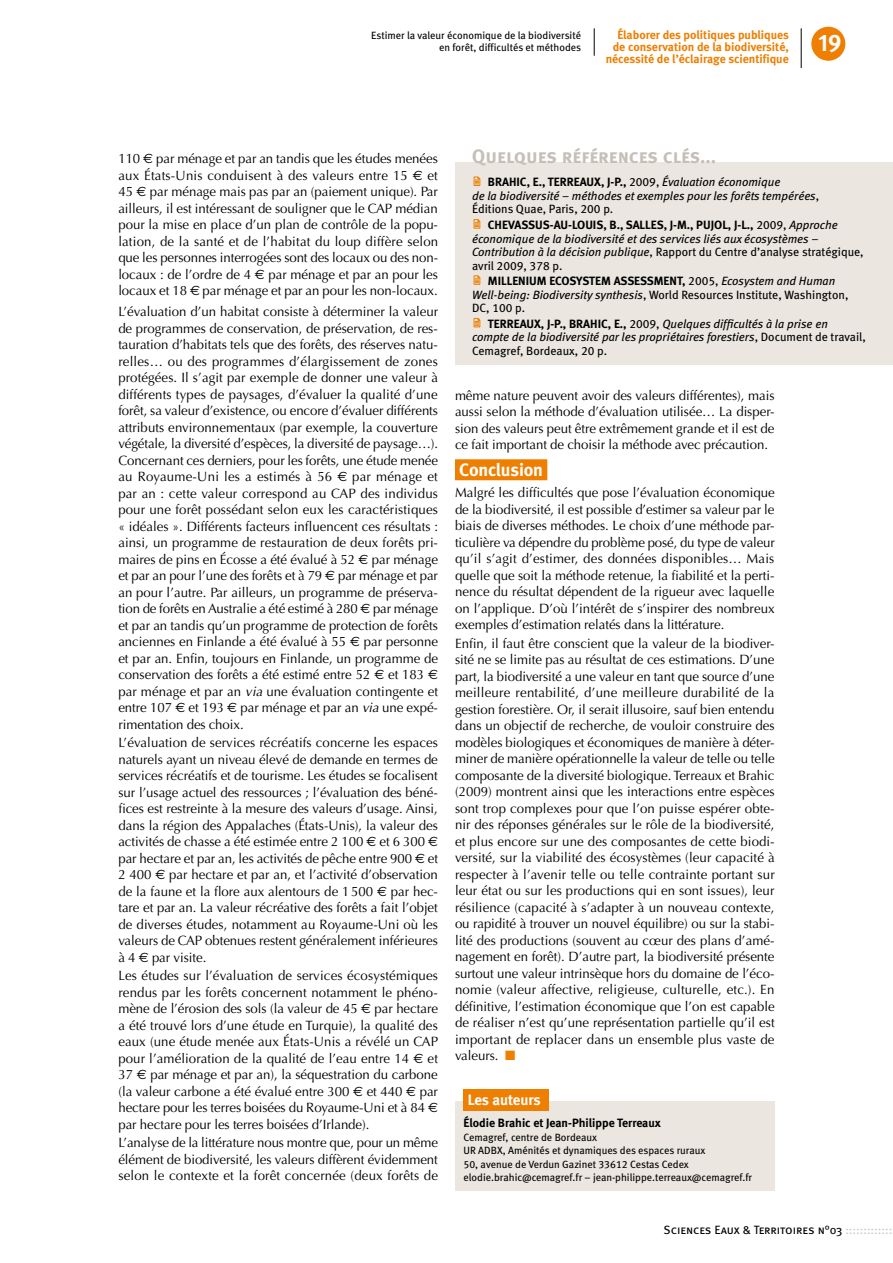
<style>
.page{position:relative;width:893px;height:1263px;background:#fff}
.page>*{position:absolute;margin:0;border:0;box-sizing:border-box;transform-origin:0 0}
.t1{font:24px "Meta Bold Caps Expert";color:#fff}
.t2{font:19.5px "Meta Bold LF Caps";color:#c5bfb7}
.t3{font:18px "Meta Bold LF";letter-spacing:-.01em;color:#fff}
.t4{font:15px "Meta Bold LF";letter-spacing:-.005em;color:#fff}
.t5{font:13.5px/16.5px "Optima";letter-spacing:-.005em;color:#000;text-align:justify}
.t6{font:italic 12px/13.5px "Meta Book LF";color:#000}
.t7{font:12px "Meta Bold LF";color:#000}
.t8{font:700 12px/12px "Meta";color:#ee7f00;text-align:right}
.t9{font:12px/13.5px "Meta Book LF";color:#000}
.t10{font:12px "Meta Book Caps";letter-spacing:-.005em;color:#000}
.t11{font:10.5px/13.5px "Meta Book LF";color:#000}
.s1{font-family:"Euro Sans"}
.s2{font-style:italic}
.s3{font-family:"Meta Book LF"}
.s4{font-family:"Meta Book LF";font-style:italic}
.s5{font-style:normal}
.s6{font-family:"Meta Bold LF";font-style:normal}
.s7{color:#ee7f00}
.s8{color:#c6c7c8}
</style>
<div class="page">
<div style="left:455px;top:459px;width:92px;height:21px;background:#ee7f00"></div>
<div style="left:455px;top:162px;width:438px;height:202px;background:#ebe7e0"></div>
<svg style="left:474px;top:176px;width:6px;height:10px"></svg>
<svg style="left:474px;top:219px;width:6px;height:10px"></svg>
<svg style="left:474px;top:275px;width:6px;height:10px"></svg>
<svg style="left:474px;top:317px;width:6px;height:10px"></svg>
<div style="left:455px;top:1101px;width:320px;height:90px;background:#ebe7e0"></div>
<div style="left:463px;top:1089px;width:85px;height:21px;background:#ee7f00"></div>
<div style="left:811px;top:27px;width:34px;height:34px;background:#ee7f00;border-radius:50%"></div>
<hr style="left:801px;top:28px;width:1px;height:40px;background:#000">
<svg style="left:594px;top:28px;width:1px;height:28px"></svg>
<p class="t11" style="left:371px;top:29px;width:211px;line-height:12px;text-align:right">Estimer la valeur économique de la biodiversité en forêt, difficultés et méthodes</p>
<p class="t8" style="left:606px;top:29px;width:185px">Élaborer des politiques publiques de conservation de la biodiversité, nécessité de l’éclairage scientifique</p>
<h1 class="t1" style="left:818px;top:28px;width:25px">19</h1>
<p class="t5" style="left:118px;top:151px;width:321px">110 <span class="s1">E</span> par ménage et par an tandis que les études menées aux États-Unis conduisent à des valeurs entre 15 <span class="s1">E</span> et 45 <span class="s1">E</span> par ménage mais pas par an (paiement unique). Par ailleurs, il est intéressant de souligner que le CAP médian pour la mise en place d’un plan de contrôle de la popu&shy;lation, de la santé et de l’habitat du loup diffère selon que les personnes interrogées sont des locaux ou des non&shy;locaux : de l’ordre de 4 <span class="s1">E</span> par ménage et par an pour les locaux et 18 <span class="s1">E</span> par ménage et par an pour les non-locaux.</p>
<p class="t5" style="left:118px;top:303px;width:321px">L’évaluation d’un habitat consiste à déterminer la valeur de programmes de conservation, de préservation, de res&shy;tauration d’habitats tels que des forêts, des réserves natu&shy;relles… ou des programmes d’élargissement de zones protégées. Il s’agit par exemple de donner une valeur à différents types de paysages, d’évaluer la qualité d’une forêt, sa valeur d’existence, ou encore d’évaluer différents attributs environnementaux (par exemple, la couverture végétale, la diversité d’espèces, la diversité de paysage…).<br>Concernant ces derniers, pour les forêts, une étude menée au Royaume-Uni les a estimés à 56 <span class="s1">E</span> par ménage et par an : cette valeur correspond au CAP des individus pour une forêt possédant selon eux les caractéristiques « idéales ». Différents facteurs influencent ces résultats : ainsi, un programme de restauration de deux forêts pri&shy;maires de pins en Écosse a été évalué à 52 <span class="s1">E</span> par ménage et par an pour l’une des forêts et à 79 <span class="s1">E</span> par ménage et par an pour l’autre. Par ailleurs, un programme de préserva&shy;tion de forêts en Australie a été estimé à 280 <span class="s1">E</span> par ménage et par an tandis qu’un programme de protection de forêts anciennes en Finlande a été évalué à 55 <span class="s1">E</span> par personne et par an. Enfin, toujours en Finlande, un programme de conservation des forêts a été estimé entre 52 <span class="s1">E</span> et 183 <span class="s1">E </span>par ménage et par an <span class="s2">via</span> une évaluation contingente et entre 107 <span class="s1">E</span> et 193 <span class="s1">E</span> par ménage et par an <span class="s2">via</span> une expé&shy;rimentation des choix.</p>
<p class="t5" style="left:118px;top:734px;width:321px">L’évaluation de services récréatifs concerne les espaces naturels ayant un niveau élevé de demande en termes de services récréatifs et de tourisme. Les études se focalisent sur l’usage actuel des ressources ; l’évaluation des béné&shy;fices est restreinte à la mesure des valeurs d’usage. Ainsi, dans la région des Appalaches (États-Unis), la valeur des activités de chasse a été estimée entre 2 100 <span class="s1">E</span> et 6 300 <span class="s1">E </span>par hectare et par an, les activités de pêche entre 900 <span class="s1">E</span> et 2 400 <span class="s1">E</span> par hectare et par an, et l’activité d’observation de la faune et la flore aux alentours de 1500 <span class="s1">E</span> par hec&shy;tare et par an. La valeur récréative des forêts a fait l’objet de diverses études, notamment au Royaume-Uni où les valeurs de CAP obtenues restent généralement inférieures à 4 <span class="s1">E</span> par visite.</p>
<p class="t5" style="left:118px;top:968px;width:321px">Les études sur l’évaluation de services écosystémiques rendus par les forêts concernent notamment le phéno&shy;mène de l’érosion des sols (la valeur de 45 <span class="s1">E</span> par hectare a été trouvé lors d’une étude en Turquie), la qualité des eaux (une étude menée aux États-Unis a révélé un CAP pour l’amélioration de la qualité de l’eau entre 14 <span class="s1">E</span> et 37 <span class="s1">E</span> par ménage et par an), la séquestration du carbone (la valeur carbone a été évalué entre 300 <span class="s1">E</span> et 440 <span class="s1">E</span> par hectare pour les terres boisées du Royaume-Uni et à 84 <span class="s1">E </span>par hectare pour les terres boisées d’Irlande).</p>
<p class="t5" style="left:118px;top:1135px;width:321px">L’analyse de la littérature nous montre que, pour un même élément de biodiversité, les valeurs diffèrent évidemment selon le contexte et la forêt concernée (deux forêts de</p>
<h2 class="t2" style="left:472px;top:144px;width:246px">Quelques références clés...</h2>
<p class="t7" style="left:488px;top:175px;width:294px">BRAHIC, E., TERREAUX, J-P., <span class="s3">2009,</span> <span class="s4">Évaluation économique</span></p>
<p class="t6" style="left:472px;top:189px;width:349px">de la biodiversité – méthodes et exemples pour les forêts tempérées<span class="s5">,<br>Éditions Quae, Paris, 200 p.</span></p>
<p class="t7" style="left:488px;top:218px;width:351px">CHEVASSUS-AU-LOUIS, B., SALLES, J-M., PUJOL, J-L., <span class="s3">2009,</span> <span class="s4">Approche</span></p>
<p class="t6" style="left:472px;top:232px;width:393px">économique de la biodiversité et des services liés aux écosystèmes –<br>Contribution à la décision publique<span class="s5">, Rapport du Centre d’analyse stratégique, avril 2009, 378 p.</span></p>
<p class="t7" style="left:488px;top:274px;width:349px">MILLENIUM ECOSYSTEM ASSESSMENT, <span class="s3">2005,</span> <span class="s4">Ecosystem and Human</span></p>
<p class="t9" style="left:472px;top:288px;width:378px"><span class="s2">Well-being: Biodiversity synthesis</span>, World Resources Institute, Washington,<br>DC, 100 p.</p>
<p class="t6" style="left:472px;top:317px;width:395px;text-indent:16px"><span class="s6">TERREAUX, J-P., BRAHIC, E.,</span> <span class="s5">2009,</span> Quelques difficultés à la prise en compte de la biodiversité par les propriétaires forestiers<span class="s5">, Document de travail,<br>Cemagref, Bordeaux, 20 p.</span></p>
<p class="t5" style="left:455px;top:387px;width:321px">même nature peuvent avoir des valeurs différentes), mais aussi selon la méthode d’évaluation utilisée… La disper&shy;sion des valeurs peut être extrêmement grande et il est de ce fait important de choisir la méthode avec précaution.</p>
<h3 class="t3" style="left:459px;top:459px;width:85px">Conclusion</h3>
<p class="t5" style="left:455px;top:484px;width:321px">Malgré les difficultés que pose l’évaluation économique de la biodiversité, il est possible d’estimer sa valeur par le biais de diverses méthodes. Le choix d’une méthode par&shy;ticulière va dépendre du problème posé, du type de valeur qu’il s’agit d’estimer, des données disponibles… Mais quelle que soit la méthode retenue, la fiabilité et la perti&shy;nence du résultat dépendent de la rigueur avec laquelle on l’applique. D’où l’intérêt de s’inspirer des nombreux exemples d’estimation relatés dans la littérature.</p>
<p class="t5" style="left:455px;top:635px;width:321px">Enfin, il faut être conscient que la valeur de la biodiver&shy;sité ne se limite pas au résultat de ces estimations. D’une part, la biodiversité a une valeur en tant que source d’une meilleure rentabilité, d’une meilleure durabilité de la gestion forestière. Or, il serait illusoire, sauf bien entendu dans un objectif de recherche, de vouloir construire des modèles biologiques et économiques de manière à déter&shy;miner de manière opérationnelle la valeur de telle ou telle composante de la diversité biologique. Terreaux et Brahic (2009) montrent ainsi que les interactions entre espèces sont trop complexes pour que l’on puisse espérer obte&shy;nir des réponses générales sur le rôle de la biodiversité, et plus encore sur une des composantes de cette biodi&shy;versité, sur la viabilité des écosystèmes (leur capacité à respecter à l’avenir telle ou telle contrainte portant sur leur état ou sur les productions qui en sont issues), leur résilience (capacité à s’adapter à un nouveau contexte, ou rapidité à trouver un nouvel équilibre) ou sur la stabi&shy;lité des productions (souvent au cœur des plans d’amé&shy;nagement en forêt). D’autre part, la biodiversité présente surtout une valeur intrinsèque hors du domaine de l’éco&shy;nomie (valeur affective, religieuse, culturelle, etc.). En définitive, l’estimation économique que l’on est capable de réaliser n’est qu’une représentation partielle qu’il est important de replacer dans un ensemble plus vaste de valeurs. <span class="s7">■</span></p>
<p class="t4" style="left:468px;top:1091px;width:75px">Les auteurs</p>
<p class="t7" style="left:463px;top:1116px;width:199px">Élodie Brahic et Jean-Philippe Terreaux</p>
<p class="t11" style="left:463px;top:1130px;width:290px">Cemagref, centre de Bordeaux<br>UR ADBX, Aménités et dynamiques des espaces ruraux<br>50, avenue de Verdun Gazinet 33612 Cestas Cedex elodie.brahic@cemagref.fr – jean-philippe.terreaux@cemagref.fr</p>
<p class="t10" style="left:664px;top:1223px;width:230px">Sciences Eaux &amp; Territoires n°03 <span class="s8">:::::::::::::</span></p>
</div>
